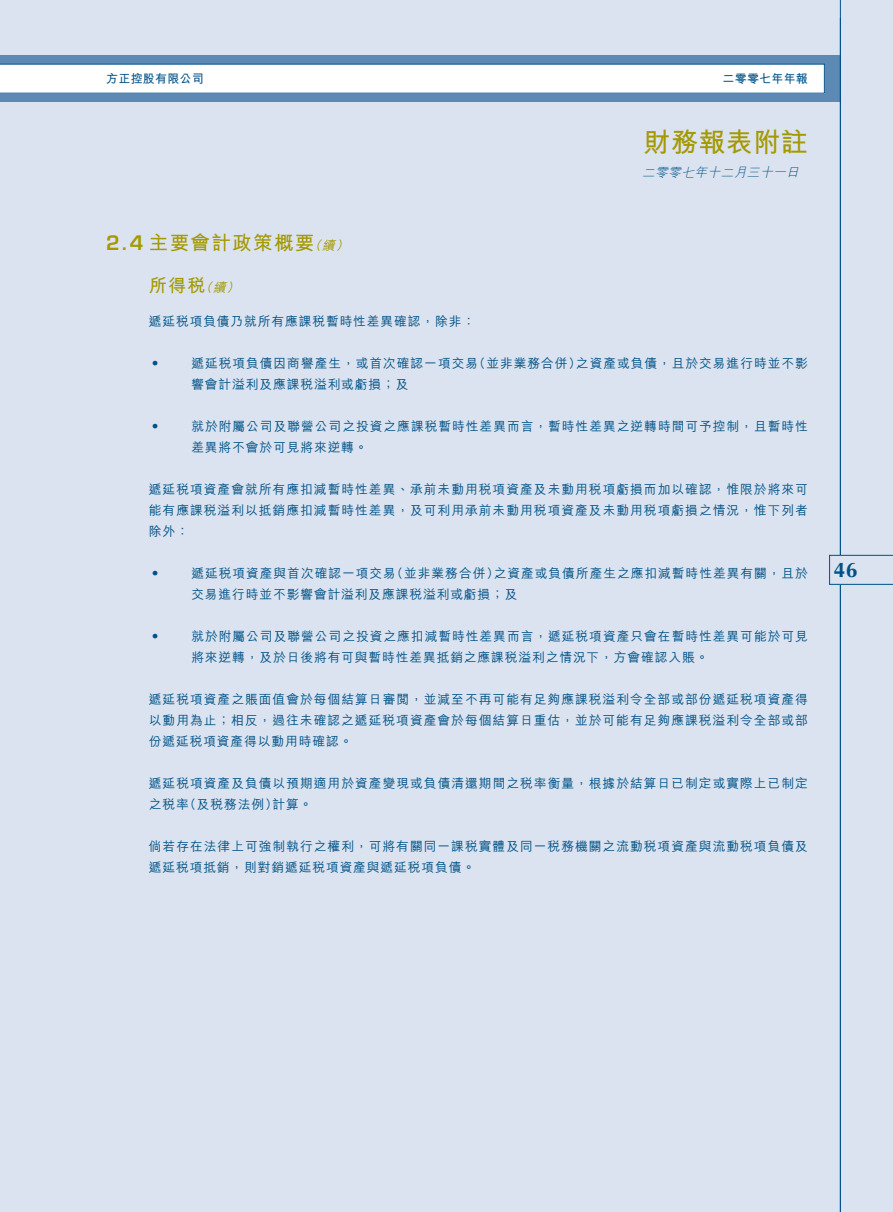
<style>
.page{position:relative;width:893px;height:1212px;background:#dae3ef}
.page>*{position:absolute;margin:0;border:0;box-sizing:border-box;transform-origin:0 0}
.t1{font:700 27px "M Hei HK";letter-spacing:.02em;color:#a49901}
.t2{font:700 21px "Optima LT Std";color:#005187}
.t3{font:700 19.5px "M Hei HK";letter-spacing:.07em;color:#a49901}
.t4{font:700 18px "M Hei HK";color:#a49901}
.t5{font:500 12.75px/21px "M Hei HK";letter-spacing:.075em;color:#005187}
.t6{font:italic 300 12.75px "M Hei HK";color:#005187}
.t7{font:700 12px "M Hei HK";letter-spacing:.02em;color:#005187}
.s1{font-family:"Eurostile LT Std";font-weight:600}
.s2{font-weight:500;font-style:italic;font-size:12.75px}
</style>
<div class="page">
<div style="left:0;top:55px;width:840px;height:47px;background:#5c8ab5"></div>
<div style="left:0;top:64px;width:824px;height:29px;background:#fff"></div>
<hr style="left:840px;top:0;width:1px;height:1212px;background:#005187">
<svg style="left:829px;top:555px;width:64px;height:30px"></svg>
<p class="t7" style="left:106px;top:70px;width:99px">方正控股有限公司</p>
<p class="t7" style="left:723px;top:70px;width:87px">二零零七年年報</p>
<p class="t1" style="left:643px;top:122px;width:166px">財務報表附註</p>
<p class="t6" style="left:642px;top:164px;width:162px">二零零七年十二月三十一日</p>
<p class="t3" style="left:106px;top:228px;width:248px"><span class="s1">2.4</span> 主要會計政策概要<span class="s2">（續）</span></p>
<p class="t4" style="left:149px;top:272px;width:96px">所得稅<span class="s2">（續）</span></p>
<p class="t5" style="left:149px;top:309px;width:328px">遞延稅項負債乃就所有應課稅暫時性差異確認，除非：</p>
<p class="t5" style="left:149px;top:351px;width:14px">‧</p>
<p class="t5" style="left:191px;top:351px;width:618px">遞延稅項負債因商譽產生，或首次確認一項交易（並非業務合併）之資產或負債，且於交易進行時並不影響會計溢利及應課稅溢利或虧損；及</p>
<p class="t5" style="left:149px;top:414px;width:14px">‧</p>
<p class="t5" style="left:191px;top:414px;width:618px">就於附屬公司及聯營公司之投資之應課稅暫時性差異而言，暫時性差異之逆轉時間可予控制，且暫時性差異將不會於可見將來逆轉。</p>
<p class="t5" style="left:149px;top:477px;width:661px;text-align:justify">遞延稅項資產會就所有應扣減暫時性差異、承前未動用稅項資產及未動用稅項虧損而加以確認，惟限於將來可能有應課稅溢利以抵銷應扣減暫時性差異，及可利用承前未動用稅項資產及未動用稅項虧損之情況，惟下列者除外：</p>
<p class="t5" style="left:149px;top:561px;width:14px">‧</p>
<p class="t5" style="left:191px;top:561px;width:618px">遞延稅項資產與首次確認一項交易（並非業務合併）之資產或負債所產生之應扣減暫時性差異有關，且於交易進行時並不影響會計溢利及應課稅溢利或虧損；及</p>
<p class="t5" style="left:149px;top:624px;width:14px">‧</p>
<p class="t5" style="left:191px;top:624px;width:618px">就於附屬公司及聯營公司之投資之應扣減暫時性差異而言，遞延稅項資產只會在暫時性差異可能於可見將來逆轉，及於日後將有可與暫時性差異抵銷之應課稅溢利之情況下，方會確認入賬。</p>
<p class="t5" style="left:149px;top:687px;width:661px;text-align:justify">遞延稅項資產之賬面值會於每個結算日審閱，並減至不再可能有足夠應課稅溢利令全部或部份遞延稅項資產得以動用為止；相反，過往未確認之遞延稅項資產會於每個結算日重估，並於可能有足夠應課稅溢利令全部或部份遞延稅項資產得以動用時確認。</p>
<p class="t5" style="left:149px;top:771px;width:661px">遞延稅項資產及負債以預期適用於資產變現或負債清還期間之稅率衡量，根據於結算日已制定或實際上已制定之稅率（及稅務法例）計算。</p>
<p class="t5" style="left:149px;top:834px;width:661px">倘若存在法律上可強制執行之權利，可將有關同一課稅實體及同一稅務機關之流動稅項資產與流動稅項負債及遞延稅項抵銷，則對銷遞延稅項資產與遞延稅項負債。</p>
<p class="t2" style="left:834px;top:557px;width:25px">46</p>
</div>
